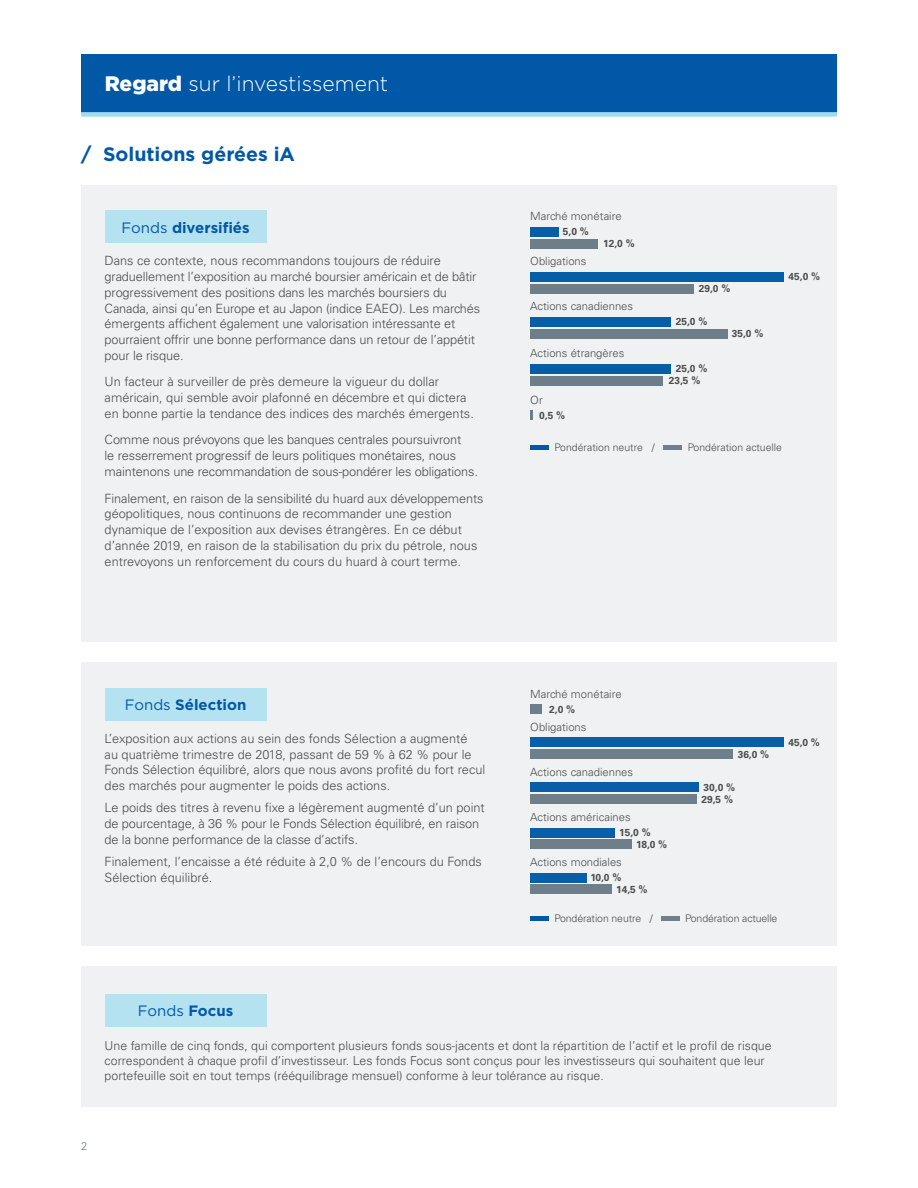
<style>
.page{position:relative;width:918px;height:1188px;background:#fff}
.page>*{position:absolute;margin:0;border:0;box-sizing:border-box;transform-origin:0 0}
.t1{font:300 21px "Gotham";color:#fff}
.t2{font:700 19.5px "Gotham";color:#0158a6}
.t3{font:700 15px "Gotham";color:#0158a6}
.t4{font:15px "Gotham";color:#0158a6}
.t5{font:300 12.75px/15.8px "Univers";color:#4b4c4d}
.t6{font:300 12.3px/15px "Univers";color:#4b4c4d}
.t7{font:300 11.25px "Univers";color:#4a4d4e}
.t8{font:300 11.25px "Univers";color:#4b4c4d}
.t9{font:300 11.25px "Univers";color:#727f8a}
.t10{font:300 10.5px "Univers";letter-spacing:-.01em;color:#4b4c4d}
.t11{font:700 10.2px/11.7px "Univers";color:#4a4d4e}
.s1{font-weight:900}
.s2{font-weight:400}
.s3{font-weight:700}
</style>
<div class="page">
<div style="left:81px;top:54px;width:756px;height:58px;background:#0158a6"></div>
<div style="left:81px;top:112px;width:756px;height:5px;background:#a1dcee"></div>
<div style="left:81px;top:967px;width:756px;height:140px;background:#eff1f3"></div>
<div style="left:105px;top:994px;width:162px;height:32px;background:#b4e2f1"></div>
<div style="left:81px;top:663px;width:756px;height:283px;background:#eff1f3"></div>
<div style="left:105px;top:688px;width:162px;height:32px;background:#b4e2f1"></div>
<div style="left:530px;top:873px;width:57px;height:9px;background:#085ea8"></div>
<div style="left:530px;top:828px;width:85px;height:9px;background:#085ea8"></div>
<div style="left:530px;top:783px;width:169px;height:9px;background:#085ea8"></div>
<div style="left:530px;top:738px;width:254px;height:9px;background:#085ea8"></div>
<div style="left:530px;top:885px;width:82px;height:9px;background:#6f7f89"></div>
<div style="left:530px;top:840px;width:102px;height:9px;background:#6f7f89"></div>
<div style="left:530px;top:794px;width:166px;height:10px;background:#6f7f89"></div>
<div style="left:530px;top:749px;width:203px;height:10px;background:#6f7f89"></div>
<div style="left:530px;top:704px;width:12px;height:10px;background:#6f7f89"></div>
<div style="left:530px;top:916px;width:19px;height:5px;background:#0158a6"></div>
<div style="left:661px;top:916px;width:18px;height:5px;background:#727f8a"></div>
<div style="left:81px;top:185px;width:756px;height:457px;background:#eff1f3"></div>
<div style="left:530px;top:364px;width:141px;height:9px;background:#065ea7"></div>
<div style="left:530px;top:317px;width:141px;height:10px;background:#065ea7"></div>
<div style="left:530px;top:272px;width:254px;height:10px;background:#065ea7"></div>
<div style="left:530px;top:227px;width:28px;height:10px;background:#065ea7"></div>
<div style="left:530px;top:284px;width:164px;height:9px;background:#6d7e89"></div>
<div style="left:530px;top:239px;width:68px;height:9px;background:#6d7e89"></div>
<div style="left:530px;top:329px;width:197px;height:9px;background:#6d7e89"></div>
<svg style="left:530px;top:411px;width:3px;height:9px"></svg>
<div style="left:530px;top:376px;width:133px;height:10px;background:#6d7e89"></div>
<div style="left:530px;top:445px;width:19px;height:5px;background:#0158a6"></div>
<div style="left:664px;top:445px;width:18px;height:5px;background:#727f8a"></div>
<div style="left:105px;top:211px;width:162px;height:32px;background:#b4e2f1"></div>
<h1 class="t1" style="left:105px;top:71px;width:285px"><span class="s1">Regard</span> sur l’investissement</h1>
<h2 class="t2" style="left:81px;top:141px;width:216px">/ Solutions gérées iA</h2>
<p class="t3" style="left:122px;top:217px;width:130px"><span class="s2">Fonds</span> diversifiés</p>
<p class="t5" style="left:105px;top:253px;width:377px">Dans ce contexte, nous recommandons toujours de réduire graduellement l’exposition au marché boursier américain et de bâtir progressivement des positions dans les marchés boursiers du Canada, ainsi qu’en Europe et au Japon (indice EAEO). Les marchés émergents affichent également une valorisation intéressante et pourraient offrir une bonne performance dans un retour de l’appétit pour le risque.</p>
<p class="t5" style="left:105px;top:374px;width:371px">Un facteur à surveiller de près demeure la vigueur du dollar américain, qui semble avoir plafonné en décembre et qui dictera en bonne partie la tendance des indices des marchés émergents.</p>
<p class="t5" style="left:105px;top:432px;width:375px">Comme nous prévoyons que les banques centrales poursuivront<br>le resserrement progressif de leurs politiques monétaires, nous maintenons une recommandation de sous-pondérer les obligations.</p>
<p class="t5" style="left:105px;top:490px;width:380px">Finalement, en raison de la sensibilité du huard aux développements géopolitiques, nous continuons de recommander une gestion dynamique de l’exposition aux devises étrangères. En ce début d’année 2019, en raison de la stabilisation du prix du pétrole, nous entrevoyons un renforcement du cours du huard à court terme.</p>
<p class="t8" style="left:530px;top:209px;width:93px">Marché monétaire</p>
<p class="t11" style="left:563px;top:226px;width:27px">5,0 %</p>
<p class="t7" style="left:530px;top:254px;width:58px">Obligations</p>
<p class="t11" style="left:603px;top:238px;width:33px">12,0 %</p>
<p class="t7" style="left:530px;top:299px;width:104px">Actions canadiennes</p>
<p class="t7" style="left:530px;top:346px;width:96px">Actions étrangères</p>
<p class="t7" style="left:530px;top:393px;width:14px">Or</p>
<p class="t11" style="left:539px;top:410px;width:27px">0,5 %</p>
<p class="t11" style="left:699px;top:283px;width:33px">29,0 %</p>
<p class="t11" style="left:676px;top:316px;width:33px">25,0 %</p>
<p class="t11" style="left:676px;top:363px;width:33px">25,0 %</p>
<p class="t11" style="left:669px;top:374px;width:33px">23,5 %</p>
<p class="t11" style="left:732px;top:328px;width:33px">35,0 %</p>
<p class="t11" style="left:789px;top:271px;width:33px">45,0 %</p>
<p class="t10" style="left:554px;top:441px;width:102px">Pondération neutre /</p>
<p class="t10" style="left:688px;top:441px;width:96px">Pondération actuelle</p>
<p class="t7" style="left:530px;top:687px;width:93px">Marché monétaire</p>
<p class="t3" style="left:125px;top:695px;width:123px"><span class="s2">Fonds</span> Sélection</p>
<p class="t5" style="left:105px;top:730px;width:382px">L’exposition aux actions au sein des fonds Sélection a augmenté<br>au quatrième trimestre de 2018, passant de 59 % à 62 % pour le Fonds Sélection équilibré, alors que nous avons profité du fort recul des marchés pour augmenter le poids des actions.</p>
<p class="t5" style="left:105px;top:800px;width:382px">Le poids des titres à revenu fixe a légèrement augmenté d’un point de pourcentage, à 36 % pour le Fonds Sélection équilibré, en raison de la bonne performance de la classe d’actifs.</p>
<p class="t5" style="left:105px;top:854px;width:379px">Finalement, l’encaisse a été réduite à 2,0 % de l’encours du Fonds<br>Sélection équilibré.</p>
<p class="t7" style="left:530px;top:855px;width:93px">Actions mondiales</p>
<p class="t11" style="left:549px;top:703px;width:27px">2,0 %</p>
<p class="t7" style="left:530px;top:720px;width:58px">Obligations</p>
<p class="t7" style="left:530px;top:765px;width:104px">Actions canadiennes</p>
<p class="t7" style="left:530px;top:810px;width:102px">Actions américaines</p>
<p class="t11" style="left:636px;top:827px;width:33px;text-indent:-17px">15,0 %<br>18,0 %</p>
<p class="t11" style="left:590px;top:872px;width:32px">10,0 %</p>
<p class="t11" style="left:616px;top:884px;width:33px">14,5 %</p>
<p class="t11" style="left:738px;top:748px;width:33px">36,0 %</p>
<p class="t11" style="left:702px;top:782px;width:35px">30,0 %<br>29,5 %</p>
<p class="t10" style="left:554px;top:912px;width:100px">Pondération neutre /</p>
<p class="t10" style="left:685px;top:912px;width:94px">Pondération actuelle</p>
<p class="t11" style="left:788px;top:737px;width:33px">45,0 %</p>
<p class="t4" style="left:138px;top:1001px;width:97px">Fonds <span class="s3">Focus</span></p>
<p class="t6" style="left:105px;top:1038px;width:669px">Une famille de cinq fonds, qui comportent plusieurs fonds sous-jacents et dont la répartition de l’actif et le profil de risque correspondent à chaque profil d’investisseur. Les fonds Focus sont conçus pour les investisseurs qui souhaitent que leur portefeuille soit en tout temps (rééquilibrage mensuel) conforme à leur tolérance au risque.</p>
<p class="t9" style="left:81px;top:1139px;width:8px">2</p>
</div>
